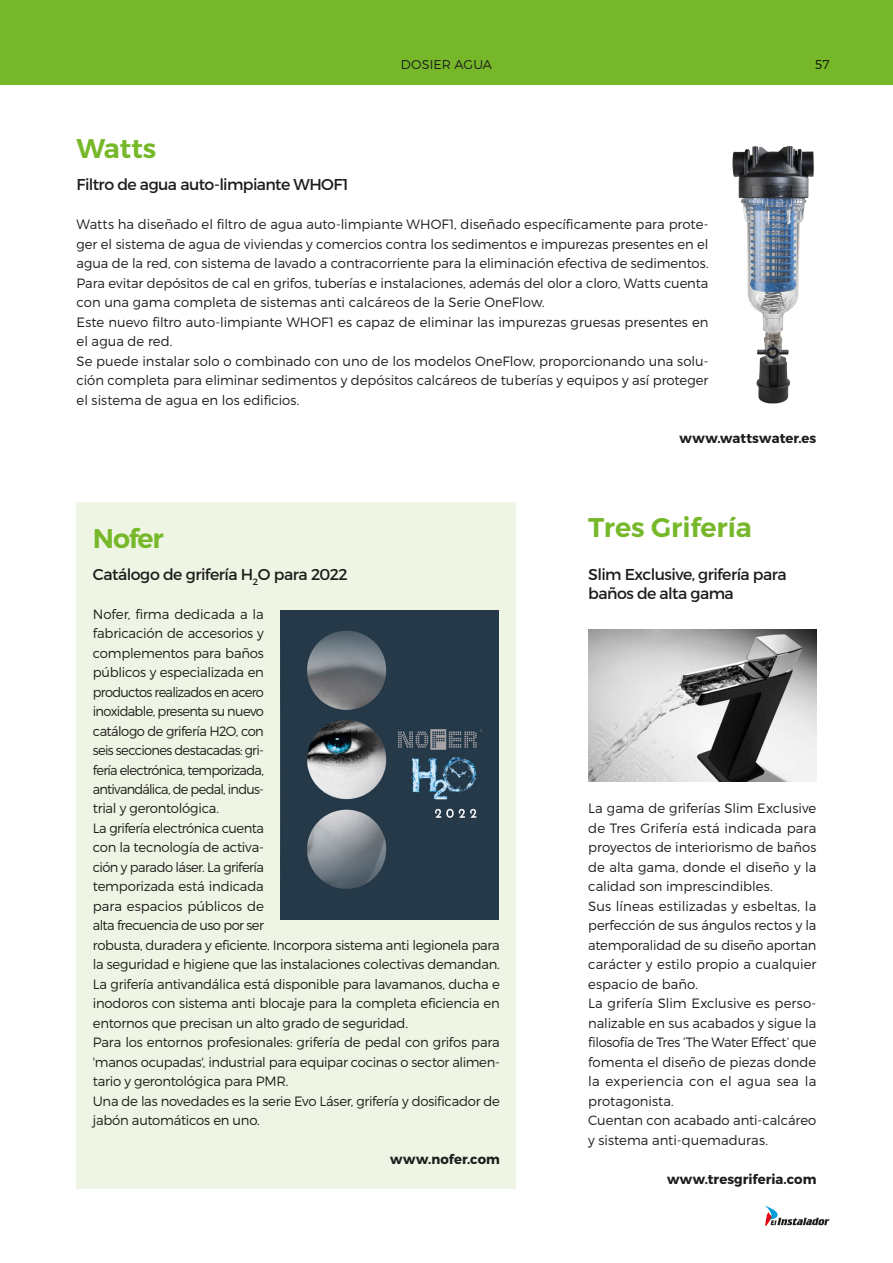
<style>
.page{position:relative;width:893px;height:1263px;background:#fff}
.page>*{position:absolute;margin:0;border:0;box-sizing:border-box;transform-origin:0 0}
.ACT-titular{font:600 27px "Montserrat";color:#76b82a}
.ACT-entrada{font:15.75px/19.5px "Montserrat";letter-spacing:-.035em;color:#1d1d1b}
.ACT-text{font:300 13.5px/19.5px "Montserrat";letter-spacing:-.01em;color:#1d1d1b;text-align:justify}
.ACT-text-2{font:700 13.5px "Montserrat";letter-spacing:.005em;color:#1d1d1b}
.t1{font:300 12.75px "Montserrat";letter-spacing:.005em;color:#1d1d1b}
</style>
<div class="page">
<div style="left:0;top:0;width:893px;height:85px;background:#76b82a"></div>
<img style="left:732px;top:146px;width:82px;height:258px">
<div style="left:77px;top:502px;width:439px;height:686px;background:#eff5e4"></div>
<svg style="left:764px;top:1205px;width:66px;height:21px"></svg>
<img style="left:588px;top:629px;width:228px;height:152px">
<img style="left:281px;top:611px;width:218px;height:308px">
<p class="t1" style="left:401px;top:57px;width:93px">DOSIER AGUA</p>
<p class="t1" style="left:815px;top:57px;width:16px">57</p>
<p class="ACT-titular" style="left:77px;top:132px;width:81px">Watts</p>
<p class="ACT-entrada" style="left:77px;top:175px;width:274px">Filtro de agua auto-limpiante WHOF1</p>
<p class="ACT-text" style="left:77px;top:214px;width:634px">Watts ha diseñado el filtro de agua auto-limpiante WHOF1, diseñado específicamente para prote&shy;ger el sistema de agua de viviendas y comercios contra los sedimentos e impurezas presentes en el agua de la red, con sistema de lavado a contracorriente para la eliminación efectiva de sedimentos.</p>
<p class="ACT-text" style="left:77px;top:273px;width:633px">Para evitar depósitos de cal en grifos, tuberías e instalaciones, además del olor a cloro, Watts cuenta con una gama completa de sistemas anti calcáreos de la Serie OneFlow.</p>
<p class="ACT-text" style="left:77px;top:312px;width:633px">Este nuevo filtro auto-limpiante WHOF1 es capaz de eliminar las impurezas gruesas presentes en el agua de red.</p>
<p class="ACT-text" style="left:77px;top:351px;width:633px">Se puede instalar solo o combinado con uno de los modelos OneFlow, proporcionando una solu&shy;ción completa para eliminar sedimentos y depósitos calcáreos de tuberías y equipos y así proteger el sistema de agua en los edificios.</p>
<p class="ACT-text-2" style="left:680px;top:430px;width:138px">www.wattswater.es</p>
<p class="ACT-titular" style="left:93px;top:521px;width:72px">Nofer</p>
<p class="ACT-entrada" style="left:93px;top:564px;width:256px">Catálogo de grifería H<sub>2</sub>O para 2022</p>
<p class="ACT-text" style="left:93px;top:604px;width:173px">Nofer, firma dedicada a la fabricación de accesorios y complementos para baños públicos y especializada en productos realizados en acero inoxidable, presenta su nuevo catálogo de grifería H2O, con seis secciones destacadas: gri&shy;fería electrónica, temporizada, antivandálica, de pedal, indus&shy;trial y gerontológica.</p>
<p class="ACT-text" style="left:93px;top:818px;width:409px;text-align:left">La grifería electrónica cuenta<br>con la tecnología de activa-<br>ción y parado láser. La grifería<br>temporizada está indicada<br>para espacios públicos de<br>alta frecuencia de uso por ser<br>robusta, duradera y eficiente. Incorpora sistema anti legionela para la seguridad e higiene que las instalaciones colectivas demandan.</p>
<p class="ACT-text" style="left:93px;top:974px;width:408px">La grifería antivandálica está disponible para lavamanos, ducha e inodoros con sistema anti blocaje para la completa eficiencia en entornos que precisan un alto grado de seguridad.</p>
<p class="ACT-text" style="left:93px;top:1032px;width:408px">Para los entornos profesionales: grifería de pedal con grifos para 'manos ocupadas', industrial para equipar cocinas o sector alimen&shy;tario y gerontológica para PMR.</p>
<p class="ACT-text" style="left:93px;top:1091px;width:409px">Una de las novedades es la serie Evo Láser, grifería y dosificador de jabón automáticos en uno.</p>
<p class="ACT-text-2" style="left:390px;top:1151px;width:111px">www.nofer.com</p>
<p class="ACT-titular" style="left:588px;top:511px;width:165px">Tres Grifería</p>
<p class="ACT-entrada" style="left:588px;top:564px;width:200px">Slim Exclusive, grifería para baños de alta gama</p>
<p class="ACT-text" style="left:588px;top:799px;width:230px">La gama de griferías Slim Exclusive de Tres Grifería está indicada para proyectos de interiorismo de baños de alta gama, donde el diseño y la calidad son imprescindibles.</p>
<p class="ACT-text" style="left:588px;top:896px;width:230px">Sus líneas estilizadas y esbeltas, la perfección de sus ángulos rectos y la atemporalidad de su diseño aportan carácter y estilo propio a cualquier espacio de baño.</p>
<p class="ACT-text" style="left:588px;top:993px;width:230px">La grifería Slim Exclusive es perso&shy;nalizable en sus acabados y sigue la filosofía de Tres ‘The Water Effect’ que fomenta el diseño de piezas donde la experiencia con el agua sea la protagonista.</p>
<p class="ACT-text" style="left:588px;top:1110px;width:230px">Cuentan con acabado anti-calcáreo y sistema anti-quemaduras.</p>
<p class="ACT-text-2" style="left:667px;top:1170px;width:151px">www.tresgriferia.com</p>
</div>
